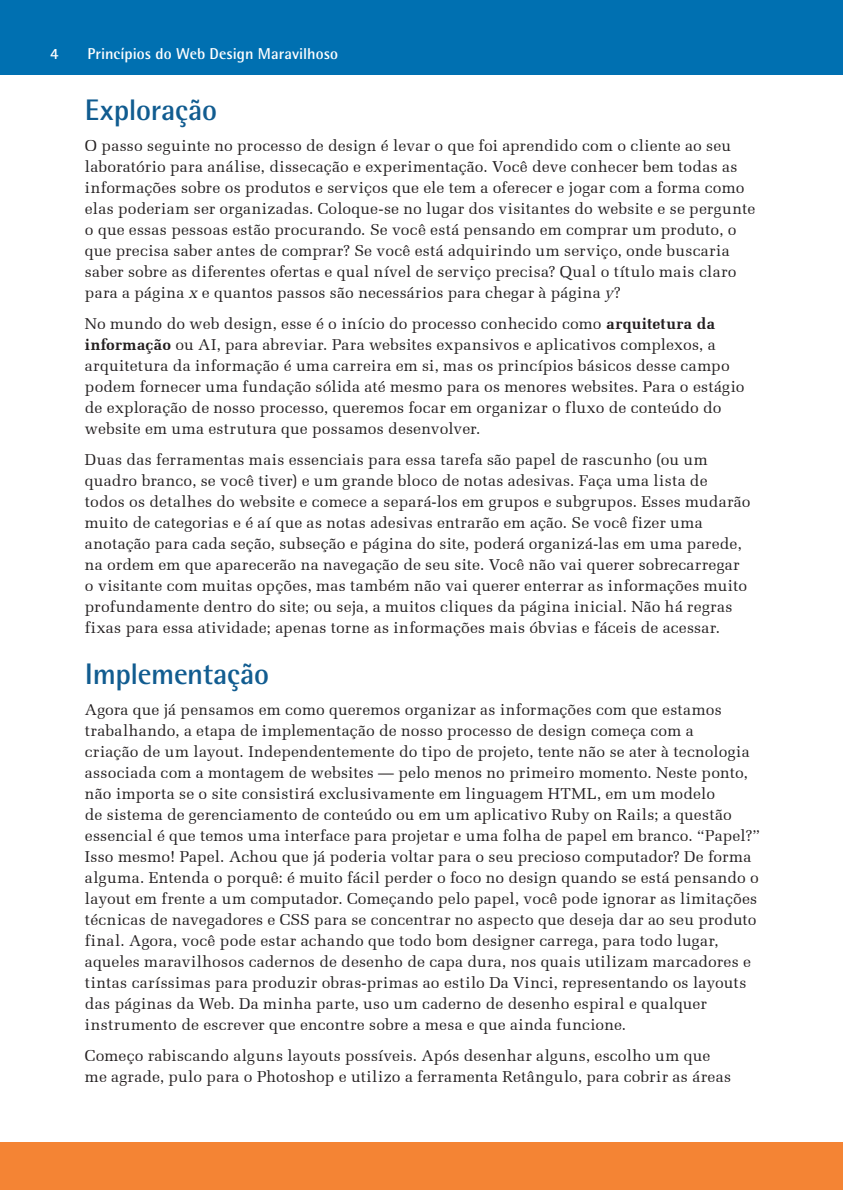
<style>
.page{position:relative;width:843px;height:1190px;background:#fff}
.page>*{position:absolute;margin:0;border:0;box-sizing:border-box;transform-origin:0 0}
.Títulos_Azuis{font:700 29.75px "Rotis Semi Sans Std";letter-spacing:-.01em;color:#115c90}
.Parágrafo_Simples{font:15.75px/21px "Melior";letter-spacing:.01em;color:#231f20}
.t1{font:700 15.75px "Rotis Semi Sans Std";letter-spacing:.005em;color:#fff}
.s1{font-style:italic}
.s2{font-weight:700}
</style>
<div class="page">
<div style="left:0;top:0;width:842px;height:74px;background:#0070b1"></div>
<div style="left:0;top:1141px;width:842px;height:49px;background:#f48434"></div>
<p class="t1" style="left:50px;top:44px;width:10px">4</p>
<p class="t1" style="left:87px;top:44px;width:252px">Princípios do Web Design Maravilhoso</p>
<p class="Títulos_Azuis" style="left:85px;top:92px;width:133px">Exploração</p>
<p class="Parágrafo_Simples" style="left:85px;top:135px;width:671px">O passo seguinte no processo de design é levar o que foi aprendido com o cliente ao seu laboratório para análise, dissecação e experimentação. Você deve conhecer bem todas as informações sobre os produtos e serviços que ele tem a oferecer e jogar com a forma como elas poderiam ser organizadas. Coloque-se no lugar dos visitantes do website e se pergunte o que essas pessoas estão procurando. Se você está pensando em comprar um produto, o que precisa saber antes de comprar? Se você está adquirindo um serviço, onde buscaria saber sobre as diferentes ofertas e qual nível de serviço precisa? Qual o título mais claro para a página <span class="s1">x</span> e quantos passos são necessários para chegar à página <span class="s1">y</span>?</p>
<p class="Parágrafo_Simples" style="left:85px;top:313px;width:661px">No mundo do web design, esse é o início do processo conhecido como <span class="s2">arquitetura da informação</span> ou AI, para abreviar. Para websites expansivos e aplicativos complexos, a arquitetura da informação é uma carreira em si, mas os princípios básicos desse campo podem fornecer uma fundação sólida até mesmo para os menores websites. Para o estágio de exploração de nosso processo, queremos focar em organizar o fluxo de conteúdo do website em uma estrutura que possamos desenvolver.</p>
<p class="Parágrafo_Simples" style="left:85px;top:449px;width:667px">Duas das ferramentas mais essenciais para essa tarefa são papel de rascunho (ou um quadro branco, se você tiver) e um grande bloco de notas adesivas. Faça uma lista de todos os detalhes do website e comece a separá-los em grupos e subgrupos. Esses mudarão muito de categorias e é aí que as notas adesivas entrarão em ação. Se você fizer uma anotação para cada seção, subseção e página do site, poderá organizá-las em uma parede, na ordem em que aparecerão na navegação de seu site. Você não vai querer sobrecarregar o visitante com muitas opções, mas também não vai querer enterrar as informações muito profundamente dentro do site; ou seja, a muitos cliques da página inicial. Não há regras fixas para essa atividade; apenas torne as informações mais óbvias e fáceis de acessar.</p>
<p class="Títulos_Azuis" style="left:85px;top:655px;width:185px">Implementação</p>
<p class="Parágrafo_Simples" style="left:85px;top:699px;width:676px">Agora que já pensamos em como queremos organizar as informações com que estamos trabalhando, a etapa de implementação de nosso processo de design começa com a<br>criação de um layout. Independentemente do tipo de projeto, tente não se ater à tecnologia associada com a montagem de websites — pelo menos no primeiro momento. Neste ponto, não importa se o site consistirá exclusivamente em linguagem HTML, em um modelo<br>de sistema de gerenciamento de conteúdo ou em um aplicativo Ruby on Rails; a questão essencial é que temos uma interface para projetar e uma folha de papel em branco. “Papel?” Isso mesmo! Papel. Achou que já poderia voltar para o seu precioso computador? De forma alguma. Entenda o porquê: é muito fácil perder o foco no design quando se está pensando o layout em frente a um computador. Começando pelo papel, você pode ignorar as limitações técnicas de navegadores e CSS para se concentrar no aspecto que deseja dar ao seu produto final. Agora, você pode estar achando que todo bom designer carrega, para todo lugar, aqueles maravilhosos cadernos de desenho de capa dura, nos quais utilizam marcadores e tintas caríssimas para produzir obras-primas ao estilo Da Vinci, representando os layouts das páginas da Web. Da minha parte, uso um caderno de desenho espiral e qualquer instrumento de escrever que encontre sobre a mesa e que ainda funcione.</p>
<p class="Parágrafo_Simples" style="left:85px;top:1045px;width:647px">Começo rabiscando alguns layouts possíveis. Após desenhar alguns, escolho um que me agrade, pulo para o Photoshop e utilizo a ferramenta Retângulo, para cobrir as áreas</p>
</div>
